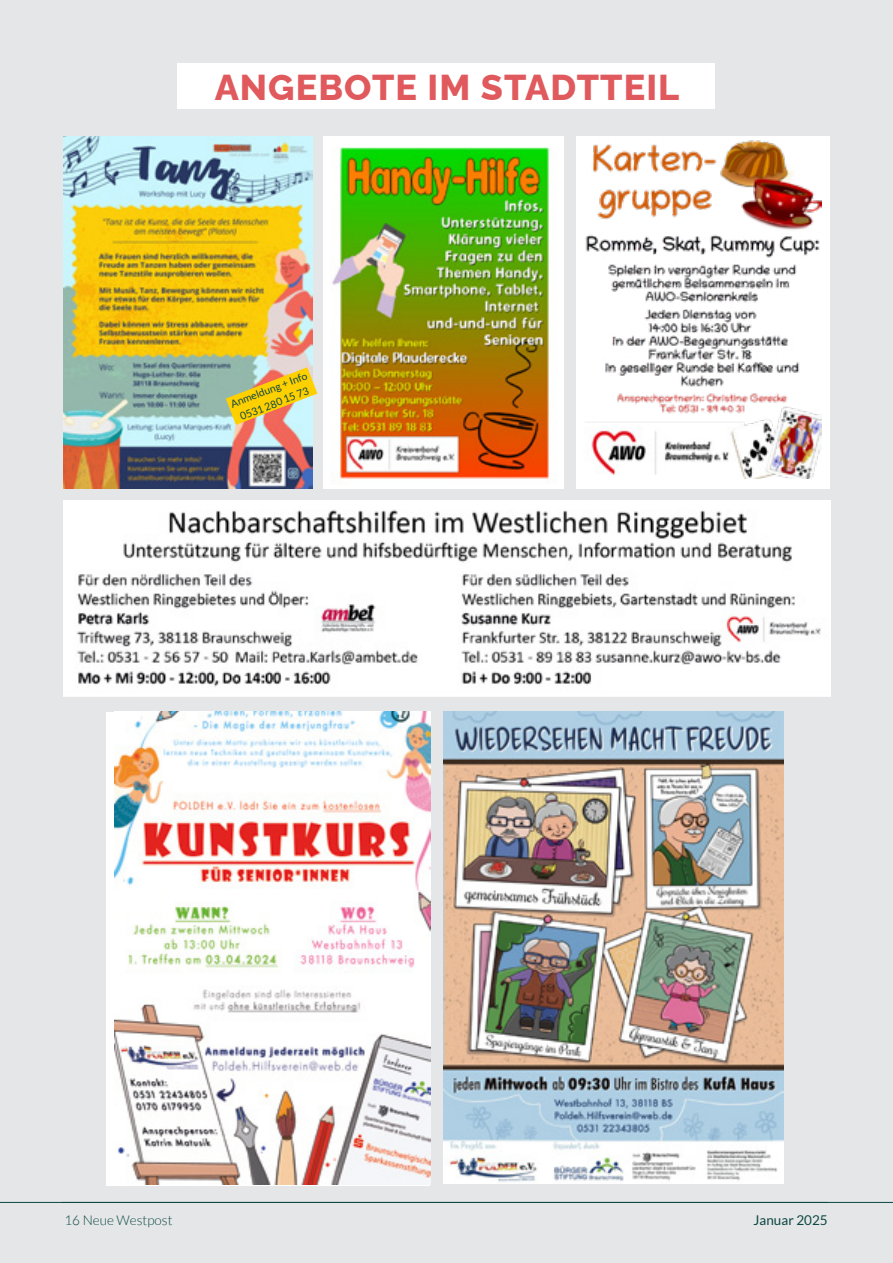
<style>
.page{position:relative;width:893px;height:1263px;background:#e4e6e7}
.page>*{position:absolute;margin:0;border:0;box-sizing:border-box;transform-origin:0 0}
.t1{font:800 36px "Raleway";letter-spacing:.03em;color:#e0595c}
.t2{font:300 13.5px "Lato";color:#0d4743}
.t3{font:13.5px "Lato";color:#0d4743}
.t4{font:10.5px/15px "Lato";color:#0d4743;text-align:center}
</style>
<div class="page">
<hr style="left:62px;top:1202px;width:831px;height:1px;background:#0d4743">
<hr style="left:0;top:1202px;width:828px;height:1px;background:#0d4743">
<div style="left:576px;top:136px;width:254px;height:352px;background:#fff"></div>
<img style="left:585px;top:140px;width:237px;height:338px">
<div style="left:178px;top:63px;width:537px;height:45px;background:#fff"></div>
<div style="left:324px;top:136px;width:240px;height:352px;background:#fff"></div>
<img style="left:332px;top:147px;width:217px;height:332px">
<img style="left:64px;top:136px;width:248px;height:352px">
<img style="left:444px;top:711px;width:340px;height:473px">
<div style="left:107px;top:711px;width:323px;height:474px;background:#fff"></div>
<img style="left:114px;top:711px;width:316px;height:474px">
<svg style="left:226px;top:367px;width:91px;height:58px;background:#e0c764"></svg>
<img style="left:64px;top:500px;width:766px;height:197px">
<h1 class="t1" style="left:215px;top:59px;width:466px">ANGEBOTE IM STADTTEIL</h1>
<p class="t4" style="left:228px;top:397px;width:83px;rotate:-21deg">Anmeldung + Info<br>0531 280 15 73</p>
<p class="t2" style="left:64px;top:1213px;width:110px">16 Neue Westpost</p>
<p class="t3" style="left:754px;top:1213px;width:76px">Januar 2025</p>
</div>
